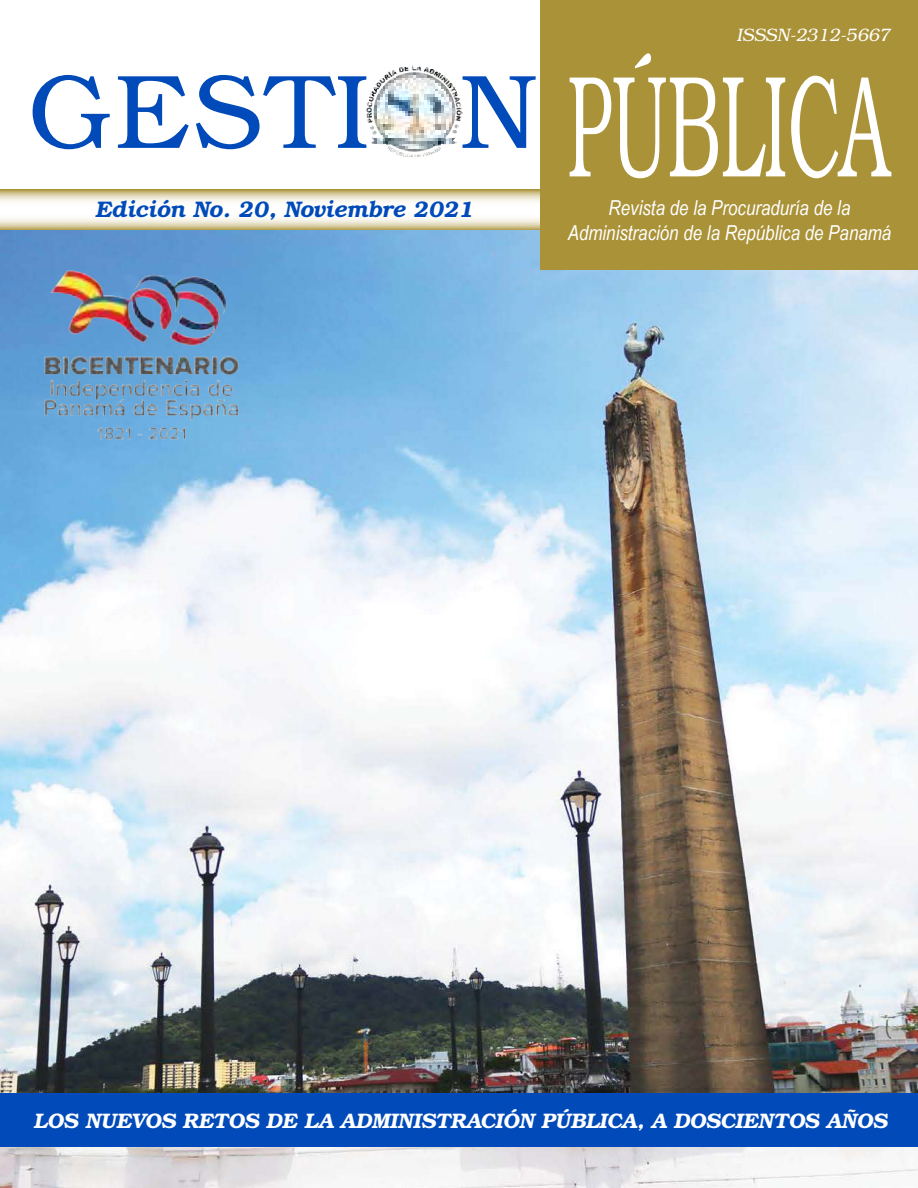
<style>
.page{position:relative;width:918px;height:1188px;background:#fff}
.page>*{position:absolute;margin:0;border:0;box-sizing:border-box;transform-origin:0 0}
.t1{font:145.2px "Te X Gyre Bonum";color:#fff;scale:.49 1}
.t2{font:italic 700 22.5px "Te X Gyre Bonum";color:#004aba}
.t3{font:italic 700 21px "Te X Gyre Bonum";color:#fff}
.t4{font:italic 20.7px/24.8px "Arial Narrow";color:#fff;text-align:center}
.t5{font:italic 18px "Te X Gyre Bonum";color:#fff}
</style>
<div class="page">
<img style="left:0;top:230px;width:918px;height:958px">
<svg style="left:0;top:189px;width:540px;height:41px"></svg>
<div style="left:540px;top:0;width:378px;height:270px;background:#aa9238"></div>
<img style="left:41px;top:268px;width:201px;height:173px">
<svg style="left:33px;top:75px;width:77px;height:74px"></svg>
<svg style="left:118px;top:76px;width:71px;height:72px"></svg>
<svg style="left:196px;top:75px;width:170px;height:74px"></svg>
<svg style="left:463px;top:76px;width:73px;height:72px"></svg>
<img style="left:366px;top:65px;width:96px;height:93px">
<div style="left:0;top:1094px;width:918px;height:54px;background:#004aba"></div>
<p class="t2" style="left:95px;top:192px;width:380px">Edición No. 20, Noviembre 2021</p>
<p class="t5" style="left:736px;top:22px;width:156px">ISSSN-2312-5667</p>
<h1 class="t1" style="left:567px;top:21px;width:658px">PÚBLICA</h1>
<p class="t4" style="left:568px;top:195px;width:325px">Revista de la Procuraduría de la<br>Administración de la República de Panamá</p>
<p class="t3" style="left:34px;top:1104px;width:855px">LOS NUEVOS RETOS DE LA ADMINISTRACIÓN PÚBLICA, A DOSCIENTOS AÑOS</p>
</div>
